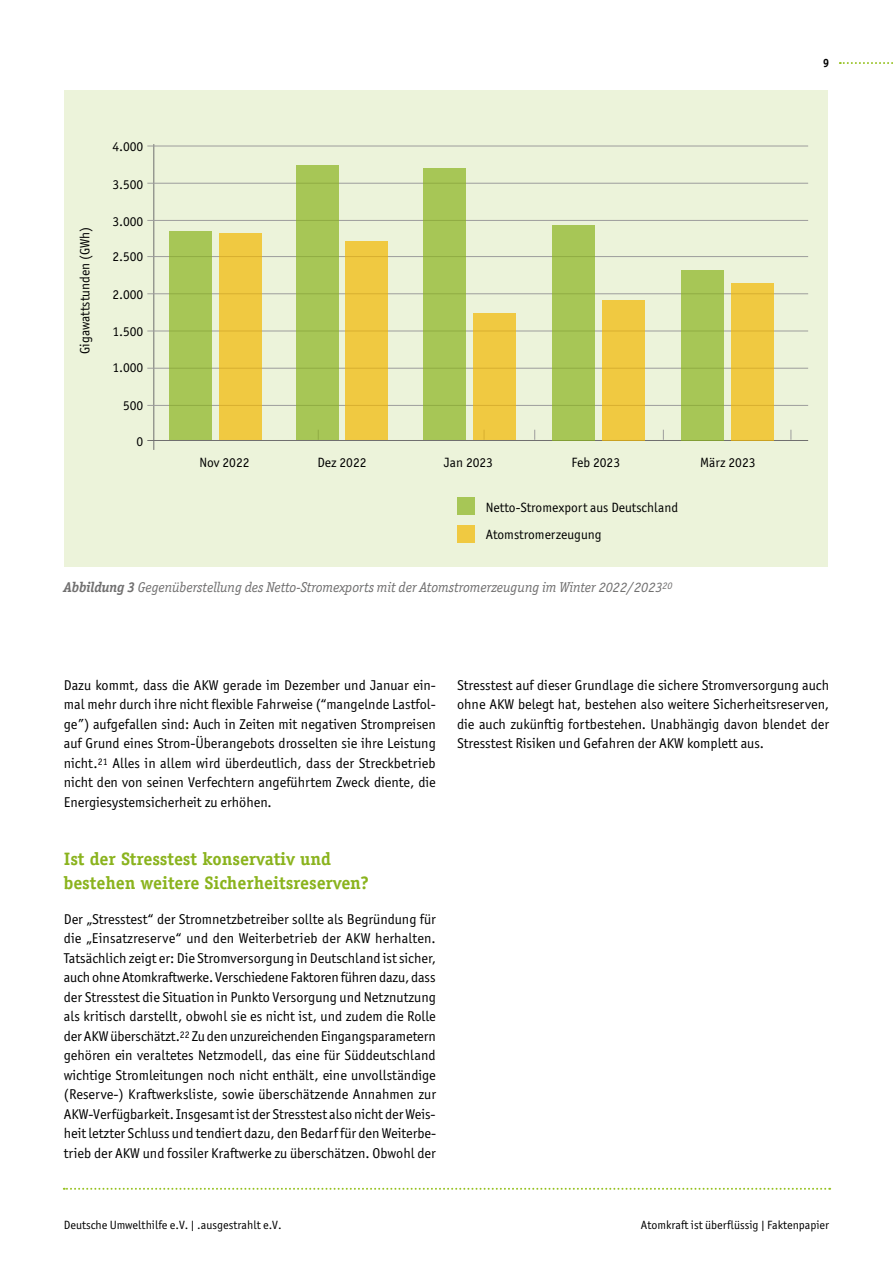
<style>
.page{position:relative;width:893px;height:1263px;background:#fff}
.page>*{position:absolute;margin:0;border:0;box-sizing:border-box;transform-origin:0 0}
.t1{font:700 18px/24px "Officina Serif";letter-spacing:-.005em;color:#8ab31d}
.t2{font:14.25px/19.5px "Officina Sans ITC Pro";color:#000;text-align:justify}
.t3{font:italic 14.25px "Officina Serif ITC Pro";color:#706f6f}
.t4{font:13.5px/27.6px "Officina Sans ITC Pro";color:#000}
.t5{font:12px "Officina Sans ITC Pro";color:#000}
.t6{font:700 12px "Officina Sans ITC Pro";color:#000;scale:.95 1}
.s1{font-weight:700}
</style>
<div class="page">
<svg style="left:840px;top:62px;width:53px;height:2px"></svg>
<svg style="left:64px;top:1188px;width:766px;height:2px"></svg>
<div style="left:64px;top:91px;width:764px;height:476px;background:#ecf3da"></div>
<hr style="left:153px;top:144px;width:1px;height:306px;background:#706f6f">
<hr style="left:147px;top:368px;width:661px;height:1px;background:#9d9d9c">
<hr style="left:147px;top:331px;width:661px;height:1px;background:#9d9d9c">
<hr style="left:147px;top:293px;width:661px;height:1px;background:#9d9d9c">
<hr style="left:147px;top:256px;width:661px;height:1px;background:#9d9d9c">
<hr style="left:147px;top:220px;width:661px;height:1px;background:#9d9d9c">
<hr style="left:147px;top:183px;width:661px;height:1px;background:#9d9d9c">
<hr style="left:147px;top:146px;width:661px;height:1px;background:#9d9d9c">
<hr style="left:147px;top:405px;width:661px;height:1px;background:#9d9d9c">
<div style="left:170px;top:231px;width:42px;height:210px;background:#a7c656"></div>
<div style="left:220px;top:233px;width:42px;height:208px;background:#f0c941"></div>
<div style="left:296px;top:165px;width:42px;height:276px;background:#a7c656"></div>
<div style="left:346px;top:241px;width:42px;height:200px;background:#f0c941"></div>
<div style="left:424px;top:168px;width:42px;height:273px;background:#a7c656"></div>
<div style="left:474px;top:314px;width:42px;height:127px;background:#f0c941"></div>
<hr style="left:147px;top:440px;width:661px;height:1px;background:#706f6f">
<div style="left:457px;top:497px;width:17px;height:17px;background:#a7c656"></div>
<div style="left:457px;top:525px;width:17px;height:17px;background:#f0c941"></div>
<div style="left:552px;top:226px;width:43px;height:215px;background:#a7c656"></div>
<div style="left:602px;top:301px;width:43px;height:140px;background:#f0c941"></div>
<div style="left:681px;top:270px;width:42px;height:171px;background:#a7c656"></div>
<div style="left:731px;top:284px;width:42px;height:157px;background:#f0c941"></div>
<p class="t4" style="left:112px;top:133px;width:32px">4.000</p>
<p class="t4" style="left:71px;top:354px;width:129px;rotate:-90deg">Gigawattstunden (GWh)</p>
<p class="t4" style="left:112px;top:170px;width:32px">3.500</p>
<p class="t4" style="left:112px;top:207px;width:32px">3.000</p>
<p class="t4" style="left:112px;top:242px;width:32px">2.500</p>
<p class="t4" style="left:112px;top:281px;width:32px">2.000</p>
<p class="t4" style="left:112px;top:318px;width:32px">1.500</p>
<p class="t4" style="left:112px;top:354px;width:32px">1.000</p>
<p class="t4" style="left:123px;top:391px;width:22px">500</p>
<p class="t4" style="left:137px;top:427px;width:8px">0</p>
<p class="t4" style="left:199px;top:448px;width:52px">Nov 2022</p>
<p class="t4" style="left:317px;top:448px;width:51px">Dez 2022</p>
<p class="t4" style="left:444px;top:448px;width:51px">Jan 2023</p>
<p class="t4" style="left:572px;top:448px;width:50px">Feb 2023</p>
<p class="t4" style="left:700px;top:448px;width:57px">März 2023</p>
<p class="t4" style="left:486px;top:493px;width:194px">Netto-Stromexport aus Deutschland<br>Atomstromerzeugung</p>
<p class="t3" style="left:64px;top:579px;width:610px"><span class="s1">Abbildung 3</span> Gegenüberstellung des Netto-Stromexports mit der Atomstromerzeugung im Winter 2022/2023<sup>20</sup></p>
<p class="t6" style="left:823px;top:55px;width:8px">9</p>
<p class="t2" style="left:64px;top:675px;width:374px">Dazu kommt, dass die AKW gerade im Dezember und Januar ein&shy;mal mehr durch ihre nicht flexible Fahrweise (“mangelnde Lastfol&shy;ge”) aufgefallen sind: Auch in Zeiten mit negativen Strompreisen auf Grund eines Strom-Überangebots drosselten sie ihre Leistung nicht.<sup>21</sup> Alles in allem wird überdeutlich, dass der Streckbetrieb nicht den von seinen Verfechtern angeführtem Zweck diente, die Energiesystemsicherheit zu erhöhen.</p>
<p class="t1" style="left:64px;top:847px;width:307px">Ist der Stresstest konservativ und bestehen weitere Sicherheitsreserven?</p>
<p class="t2" style="left:64px;top:909px;width:374px">Der „Stresstest“ der Stromnetzbetreiber sollte als Begründung für die „Einsatzreserve“ und den Weiterbetrieb der AKW herhalten.<br>Tatsächlich zeigt er: Die Stromversorgung in Deutschland ist sicher, auch ohne Atomkraftwerke. Verschiedene Faktoren führen dazu, dass der Stresstest die Situation in Punkto Versorgung und Netznutzung als kritisch darstellt, obwohl sie es nicht ist, und zudem die Rolle der AKW überschätzt.<sup>22</sup> Zu den unzureichenden Eingangsparametern gehören ein veraltetes Netzmodell, das eine für Süddeutschland wichtige Stromleitungen noch nicht enthält, eine unvollständige (Reserve-) Kraftwerksliste, sowie überschätzende Annahmen zur AKW-Verfügbarkeit. Insgesamt ist der Stresstest also nicht der Weis&shy;heit letzter Schluss und tendiert dazu, den Bedarf für den Weiterbe&shy;trieb der AKW und fossiler Kraftwerke zu überschätzen. Obwohl der</p>
<p class="t2" style="left:457px;top:675px;width:374px">Stresstest auf dieser Grundlage die sichere Stromversorgung auch ohne AKW belegt hat, bestehen also weitere Sicherheitsreserven, die auch zukünftig fortbestehen. Unabhängig davon blendet der Stresstest Risiken und Gefahren der AKW komplett aus.</p>
<p class="t5" style="left:64px;top:1218px;width:219px">Deutsche Umwelthilfe e.V. | .ausgestrahlt e.V.</p>
<p class="t5" style="left:641px;top:1218px;width:190px">Atomkraft ist überflüssig | Faktenpapier</p>
</div>
